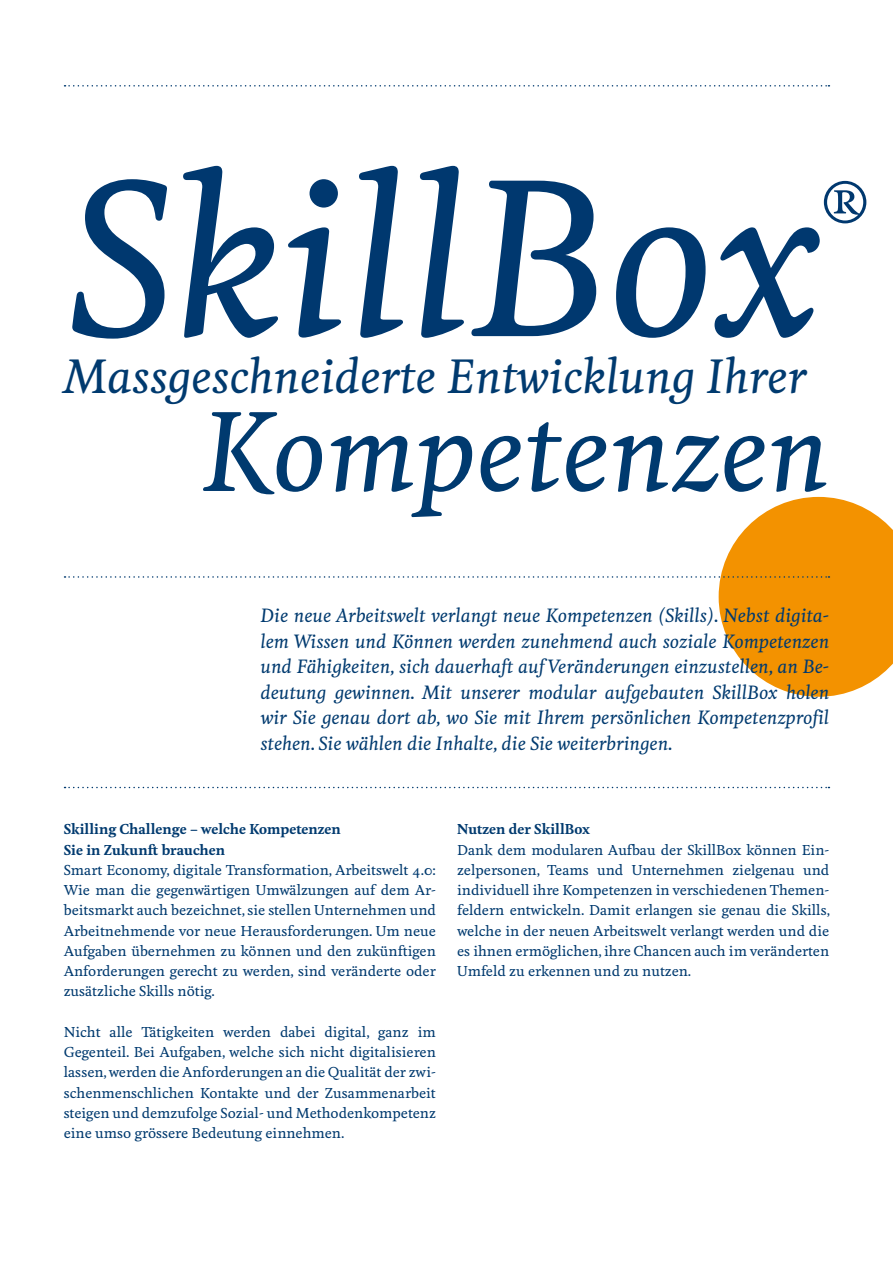
<style>
.page{position:relative;width:893px;height:1263px;background:#fff}
.page>*{position:absolute;margin:0;border:0;box-sizing:border-box;transform-origin:0 0}
.t1{font:italic 500 105.75px "Feijoa";color:#003a6f}
.t2{font:italic 500 45px "Feijoa";color:#003a6f}
.Lead{font:italic 500 18px/25.5px "Feijoa";color:#003a6f;text-align:justify}
.Grundtext{font:500 13.5px/20.2px "Feijoa";color:#003a6f;text-align:justify}
.Zwischentitel{font:700 13.5px/20.2px "Feijoa";color:#003a6f}
</style>
<div class="page">
<svg style="left:65px;top:497px;width:828px;height:200px"></svg>
<svg style="left:65px;top:787px;width:764px;height:1px"></svg>
<svg style="left:65px;top:85px;width:764px;height:2px"></svg>
<svg style="left:72px;top:166px;width:748px;height:173px"></svg>
<svg style="left:824px;top:181px;width:42px;height:42px"></svg>
<p class="t2" style="left:64px;top:348px;width:744px">Massgeschneiderte Entwicklung Ihrer</p>
<p class="t1" style="left:202px;top:384px;width:629px">Kompetenzen</p>
<p class="Lead" style="left:260px;top:603px;width:570px">Die neue Arbeitswelt verlangt neue Kompetenzen (Skills). Nebst digita&shy;lem Wissen und Können werden zunehmend auch soziale Kompetenzen und Fähigkeiten, sich dauerhaft auf Veränderungen einzustellen, an Be&shy;deutung gewinnen. Mit unserer modular aufgebauten SkillBox holen wir Sie genau dort ab, wo Sie mit Ihrem persönlichen Kompetenzprofil stehen. Sie wählen die Inhalte, die Sie weiterbringen.</p>
<p class="Zwischentitel" style="left:64px;top:819px;width:279px">Skilling Challenge – welche Kompetenzen<br>Sie in Zukunft brauchen</p>
<p class="Grundtext" style="left:64px;top:860px;width:374px">Smart Economy, digitale Transformation, Arbeitswelt 4.0:<br>Wie man die gegenwärtigen Umwälzungen auf dem Ar&shy;beitsmarkt auch bezeichnet, sie stellen Unternehmen und Arbeitnehmende vor neue Herausforderungen. Um neue Aufgaben übernehmen zu können und den zukünftigen Anforderungen gerecht zu werden, sind veränderte oder zusätzliche Skills nötig.</p>
<p class="Grundtext" style="left:64px;top:1022px;width:374px">Nicht alle Tätigkeiten werden dabei digital, ganz im Gegenteil. Bei Aufgaben, welche sich nicht digitalisieren lassen, werden die Anforderungen an die Qualität der zwi&shy;schenmenschlichen Kontakte und der Zusammenarbeit steigen und demzufolge Sozial- und Methodenkompetenz eine umso grössere Bedeutung einnehmen.</p>
<p class="Zwischentitel" style="left:457px;top:819px;width:134px">Nutzen der SkillBox</p>
<p class="Grundtext" style="left:457px;top:840px;width:374px;text-align:left">Dank dem modularen Aufbau der SkillBox können Ein&shy;zelpersonen, Teams und Unternehmen zielgenau und individuell ihre Kompetenzen in verschiedenen Themen&shy;feldern entwickeln. Damit erlangen sie genau die Skills, welche in der neuen Arbeitswelt verlangt werden und die es ihnen ermöglichen, ihre Chancen auch im veränderten Umfeld zu erkennen und zu nutzen.</p>
</div>
